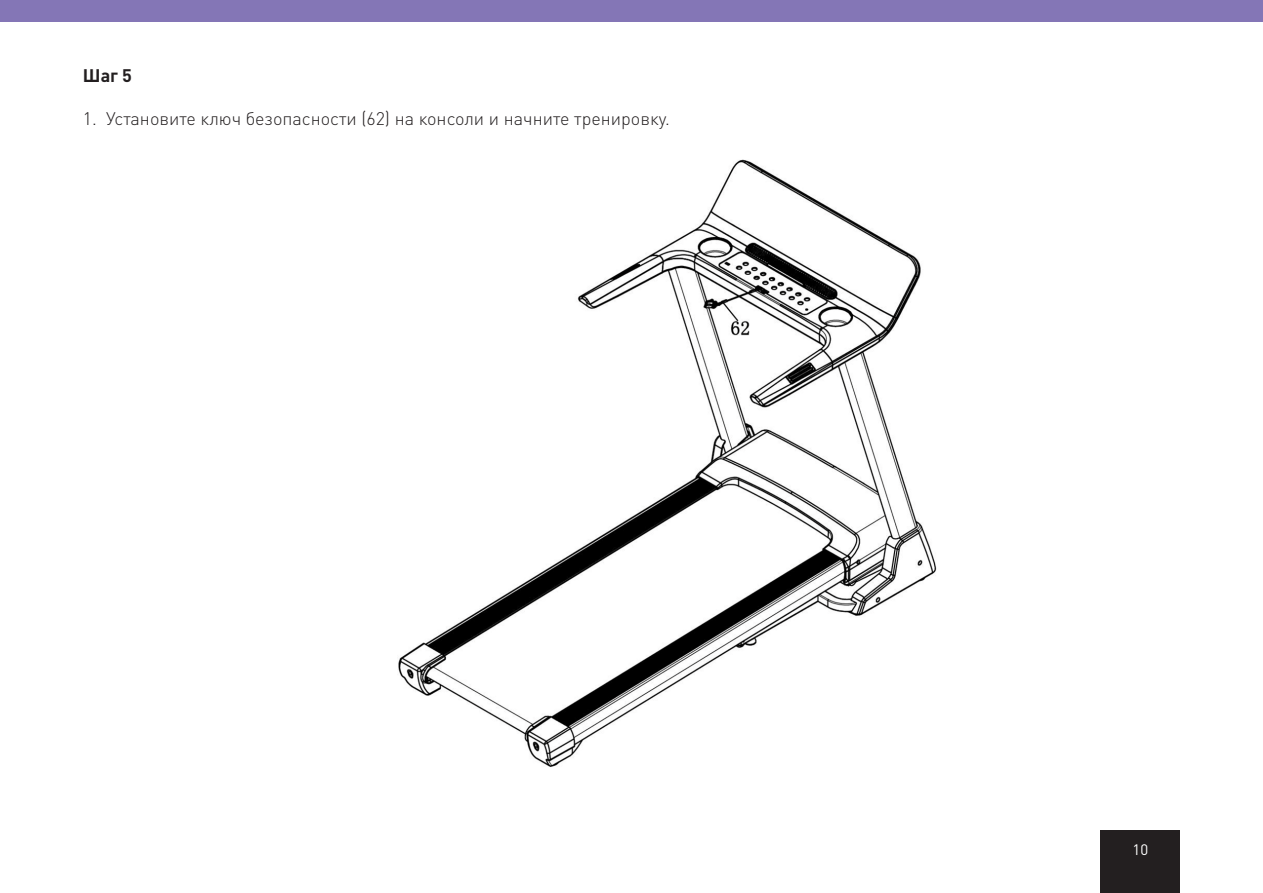
<style>
.page{position:relative;width:1263px;height:893px;background:#fff}
.page>*{position:absolute;margin:0;border:0;box-sizing:border-box;transform-origin:0 0}
.Обычный_текст{font:300 18px "DIN Pro";color:#231f20}
.Обычный_текст-2{font:700 18px "DIN Pro";color:#231f20}
.t1{font:15px "DIN Pro";color:#fff}
</style>
<div class="page">
<div style="left:0;top:0;width:1263px;height:21px;background:#8476b6"></div>
<div style="left:1101px;top:831px;width:79px;height:62px;background:#231f20"></div>
<img style="left:398px;top:159px;width:539px;height:608px">
<p class="Обычный_текст-2" style="left:83px;top:60px;width:51px">Шаг 5</p>
<p class="Обычный_текст" style="left:83px;top:105px;width:588px">1. Установите ключ безопасности (62) на консоли и начните тренировку.</p>
<p class="t1" style="left:1132px;top:839px;width:17px">10</p>
</div>
